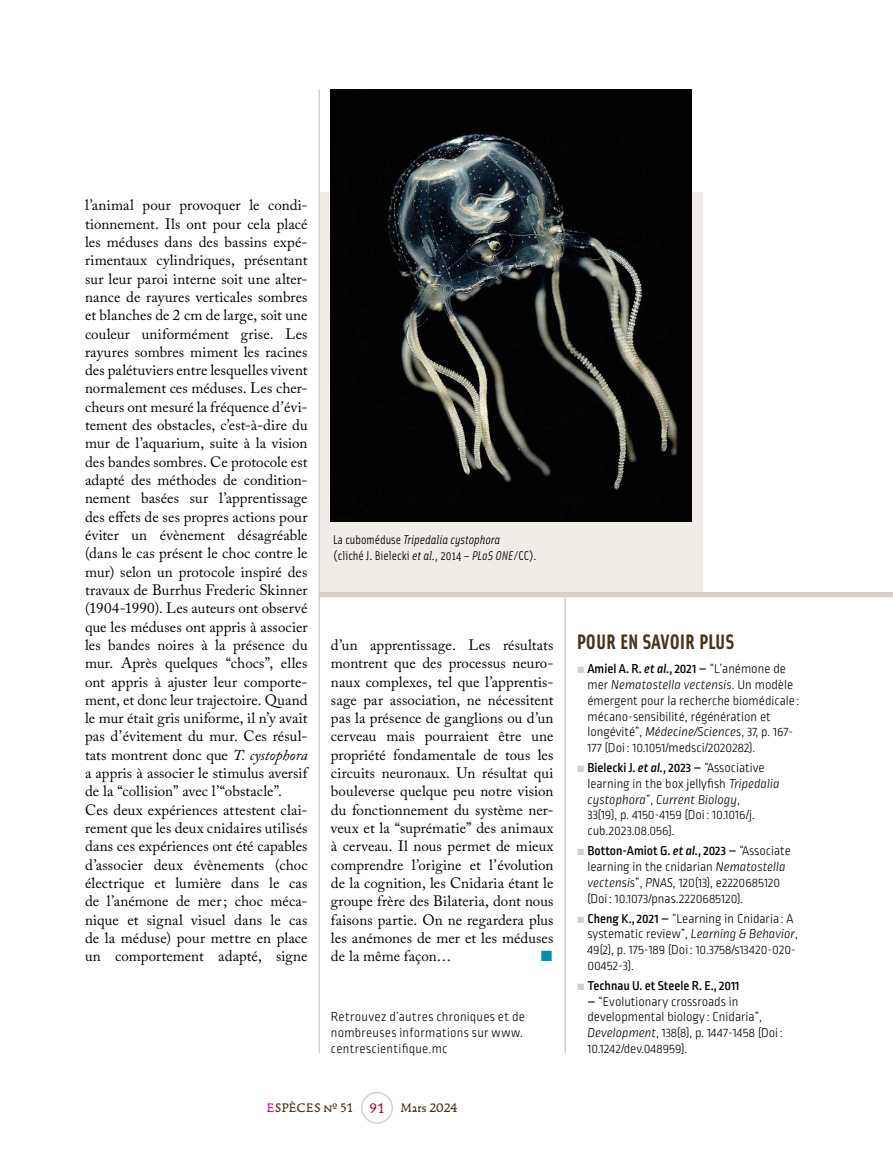
<style>
.page{position:relative;width:893px;height:1149px;background:#fff}
.page>*{position:absolute;margin:0;border:0;box-sizing:border-box;transform-origin:0 0}
.t1{font:22.5px "Times New Roman";color:#008fad}
.t2{font:700 21px "Solex OT";color:#47341c}
.t3{font:15px/18.3px "Adobe Caslon Pro";letter-spacing:.005em;color:#000}
.t4{font:300 13.5px/15.8px "Ropa Mix Pro";color:#000}
.t5{font:300 13.5px/15.8px "Ropa Mix Pro";letter-spacing:.02em;color:#000}
.t6{font:500 13.5px "Ropa Mix Pro";color:#000}
.t7{font:13.5px "Francesco";letter-spacing:.01em;color:#47341c}
.t8{font:12.75px/16.5px "Solex OT";color:#000}
.s1{font-style:italic}
.s2{color:#e6007d}
.s3{font-size:15px;color:#aa0b3c}
.s4{font-family:"Arial";font-weight:400;color:#d7cec5}
.s5{font-weight:500}
.s6{font-weight:500;font-style:italic}
</style>
<div class="page">
<div style="left:361px;top:1091px;width:32px;height:32px;border:2px solid #d7cec5;border-radius:50%"></div>
<hr style="left:564px;top:89px;width:2px;height:963px;background:#d7cec5">
<div style="left:320px;top:192px;width:382px;height:402px;background:#f0ece8"></div>
<img style="left:331px;top:89px;width:361px;height:432px">
<hr style="left:319px;top:89px;width:1px;height:963px;background:#d7cec5">
<div style="left:319px;top:591px;width:574px;height:6px;background:#d7cec5"></div>
<p class="t3" style="left:85px;top:196px;width:224px">l’animal pour provoquer le condi&shy;tionnement. Ils ont pour cela placé les méduses dans des bassins expé&shy;rimentaux cylindriques, présentant sur leur paroi interne soit une alter&shy;nance de rayures verticales sombres et blanches de 2 cm de large, soit une couleur uniformément grise. Les rayures sombres miment les racines des palétuviers entre lesquelles vivent normalement ces méduses. Les cher&shy;cheurs ont mesuré la fréquence d’évi&shy;tement des obstacles, c’est-à-dire du mur de l’aquarium, suite à la vision des bandes sombres. Ce protocole est adapté des méthodes de condition&shy;nement basées sur l’apprentissage des effets de ses propres actions pour éviter un évènement désagréable (dans le cas présent le choc contre le mur) selon un protocole inspiré des travaux de Burrhus Frederic Skinner (1904-1990). Les auteurs ont observé que les méduses ont appris à associer les bandes noires à la présence du mur. Après quelques “chocs”, elles ont appris à ajuster leur comporte&shy;ment, et donc leur trajectoire. Quand le mur était gris uniforme, il n’y avait pas d’évitement du mur. Ces résul&shy;tats montrent donc que <span class="s1">T. cystophora </span>a appris à associer le stimulus aversif de la “collision” avec l’“obstacle”.<br>Ces deux expériences attestent clai&shy;rement que les deux cnidaires utilisés dans ces expériences ont été capables d’associer deux évènements (choc électrique et lumière dans le cas de l’anémone de mer; choc méca&shy;nique et signal visuel dans le cas de la méduse) pour mettre en place un comportement adapté, signe</p>
<p class="t8" style="left:333px;top:530px;width:205px">La cuboméduse <span class="s1">Tripedalia cystophora<br></span>(cliché J. Bielecki <span class="s1">et al.</span>, 2014 – <span class="s1">PLoS ONE</span>/CC).</p>
<p class="t3" style="left:331px;top:635px;width:224px;text-align:justify">d’un apprentissage. Les résultats montrent que des processus neuro&shy;naux complexes, tel que l’apprentis&shy;sage par association, ne nécessitent pas la présence de ganglions ou d’un cerveau mais pourraient être une propriété fondamentale de tous les circuits neuronaux. Un résultat qui bouleverse quelque peu notre vision du fonctionnement du système ner&shy;veux et la “suprématie” des animaux à cerveau. Il nous permet de mieux comprendre l’origine et l’évolution de la cognition, les Cnidaria étant le groupe frère des Bilateria, dont nous faisons partie. On ne regardera plus les anémones de mer et les méduses de la même façon…</p>
<h1 class="t1" style="left:540px;top:938px;width:15px">■</h1>
<p class="t5" style="left:331px;top:1009px;width:195px">Retrouvez d’autres chroniques et de nombreuses informations sur www. centrescientifique.mc</p>
<p class="t7" style="left:266px;top:1098px;width:193px"><span class="s2">E</span>SPÈCES № 51 <span class="s3">91</span> Mars 2024</p>
<h2 class="t2" style="left:577px;top:627px;width:159px">POUR EN SAVOIR PLUS</h2>
<p class="t4" style="left:587px;top:661px;width:213px;text-indent:-11px"><span class="s4">■</span> <span class="s5">Amiel A. R.</span> <span class="s6">et al.</span><span class="s5">, 2021 –</span> “L’anémone de mer <span class="s1">Nematostella vectensis</span>. Un modèle émergent pour la recherche biomédicale : mécano-sensibilité, régénération et longévité”, <span class="s1">Médecine/Sciences</span>, 37, p. 167- 177 (Doi : 10.1051/medsci/2020282).</p>
<p class="t4" style="left:587px;top:760px;width:194px;text-indent:-11px"><span class="s4">■</span> <span class="s5">Bielecki J.</span> <span class="s6">et al.</span><span class="s5">, 2023 –</span> “Associative learning in the box jellyfish <span class="s1">Tripedalia cystophora</span>”, <span class="s1">Current Biology</span>,<br>33(19), p. 4150-4159 (Doi : 10.1016/j. cub.2023.08.056).</p>
<p class="t4" style="left:587px;top:843px;width:205px;text-indent:-11px"><span class="s4">■</span> <span class="s5">Botton-Amiot G.</span> <span class="s6">et al.</span><span class="s5">, 2023 –</span> “Associate learning in the cnidarian <span class="s1">Nematostella vectensis</span>”, <span class="s1">PNAS</span>, 120(13), e2220685120 (Doi : 10.1073/pnas.2220685120).</p>
<p class="t4" style="left:587px;top:910px;width:212px;text-indent:-11px"><span class="s4">■</span> <span class="s5">Cheng K., 2021 –</span> “Learning in Cnidaria : A systematic review”, <span class="s1">Learning &amp; Behavior</span>, 49(2), p. 175-189 (Doi : 10.3758/s13420-020- 00452-3).</p>
<p class="t6" style="left:577px;top:977px;width:164px"><span class="s4">■</span> Technau U. et Steele R. E., 2011</p>
<p class="t4" style="left:587px;top:993px;width:197px"><span class="s5">–</span> “Evolutionary crossroads in developmental biology : Cnidaria”, <span class="s1">Development</span>, 138(8), p. 1447-1458 (Doi :<br>10.1242/dev.048959).</p>
</div>
